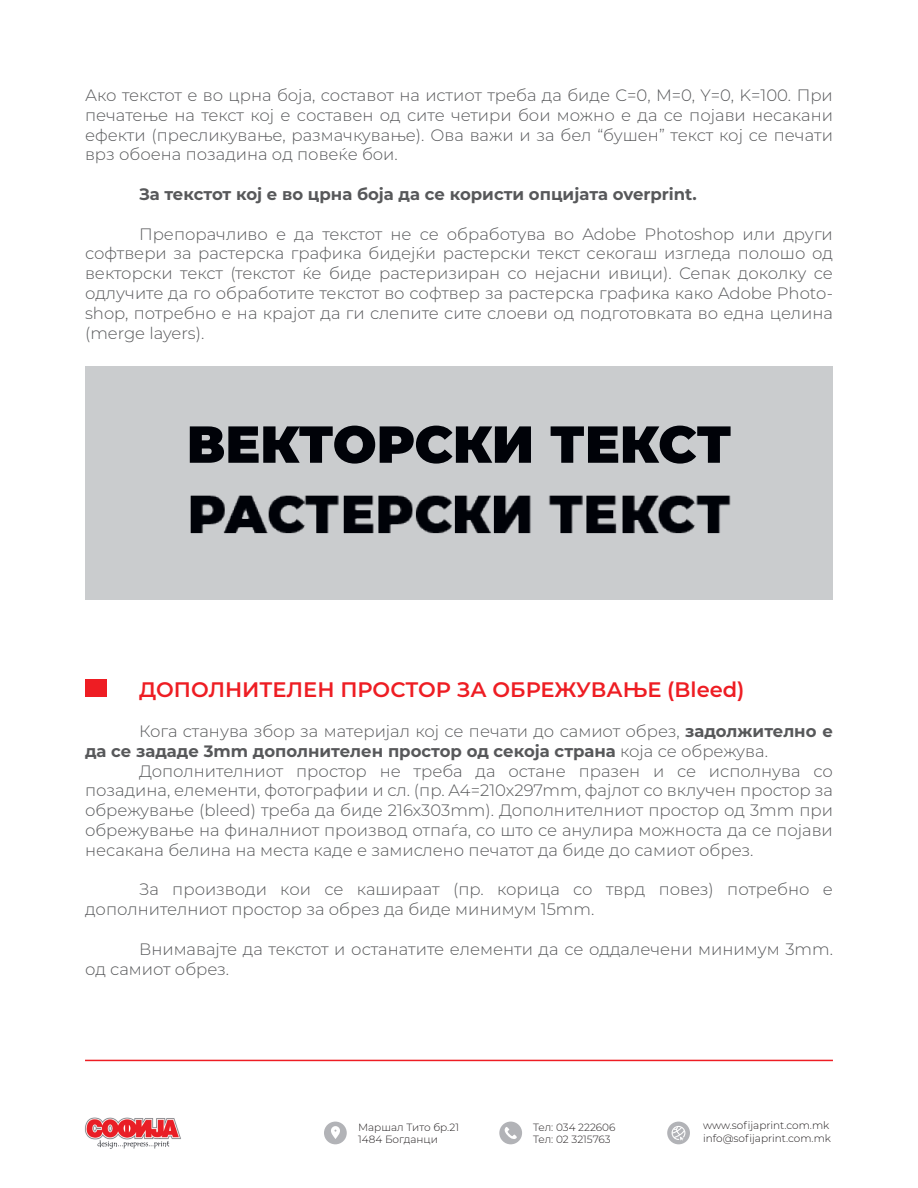
<style>
.page{position:relative;width:918px;height:1188px;background:#fff}
.page>*{position:absolute;margin:0;border:0;box-sizing:border-box;transform-origin:0 0}
.t1{font:900 51.9px "Montserrat";color:#000208}
.t2{font:600 21px "Montserrat";color:#ee1d23}
.t3{font:300 16.5px/19.8px "Montserrat";color:#57585a;text-align:justify}
.t4{font:700 16.5px "Montserrat";color:#57585a}
.t5{font:300 10.5px/12.6px "Montserrat";color:#231f20}
.s1{font-weight:700}
</style>
<div class="page">
<svg style="left:324px;top:1122px;width:23px;height:22px"></svg>
<svg style="left:499px;top:1122px;width:23px;height:22px"></svg>
<svg style="left:667px;top:1122px;width:23px;height:22px"></svg>
<img style="left:85px;top:1117px;width:96px;height:32px">
<hr style="left:85px;top:1060px;width:748px;height:1px;background:#ee1d23">
<div style="left:85px;top:366px;width:748px;height:234px;background:#caccce"></div>
<img style="left:190px;top:495px;width:541px;height:39px">
<div style="left:85px;top:679px;width:21px;height:18px;background:#ee1d23"></div>
<p class="t3" style="left:85px;top:85px;width:749px">Ако текстот е во црна боја, составот на истиот треба да биде C=0, M=0, Y=0, K=100. При печатење на текст кој е составен од сите четири бои можно е да се појави несакани ефекти (пресликување, размачкување). Ова важи и за бел “бушен” текст кој се печати врз обоена позадина од повеќе бои.</p>
<p class="t4" style="left:139px;top:182px;width:559px">За текстот кој е во црна боја да се користи опцијата overprint.</p>
<p class="t3" style="left:85px;top:223px;width:749px;text-indent:54px">Препорачливо е да текстот не се обработува во Adobe Photoshop или други софтвери за растерска графика бидејќи растерски текст секогаш изгледа полошо од векторски текст (текстот ќе биде растеризиран со нејасни ивици). Сепак доколку се одлучите да го обработите текстот во софтвер за растерска графика како Adobe Photo&shy;shop, потребно е на крајот да ги слепите сите слоеви од подготовката во една целина (merge layers).</p>
<h1 class="t1" style="left:187px;top:405px;width:546px">ВЕКТОРСКИ ТЕКСТ</h1>
<p class="t2" style="left:139px;top:675px;width:607px">ДОПОЛНИТЕЛЕН ПРОСТОР ЗА ОБРЕЖУВАЊЕ (Bleed)</p>
<p class="t3" style="left:85px;top:721px;width:749px;text-indent:54px">Кога станува збор за материјал кој се печати до самиот обрез, <span class="s1">задолжително е да се зададе 3mm дополнителен простор од секоја страна</span> која се обрежува.</p>
<p class="t3" style="left:85px;top:760px;width:749px;text-indent:54px">Дополнителниот простор не треба да остане празен и се исполнува со позадина, елементи, фотографии и сл. (пр. A4=210x297mm, фајлот со вклучен простор за обрежување (bleed) треба да биде 216х303mm). Дополнителниот простор од 3mm при обрежување на финалниот производ отпаѓа, со што се анулира можноста да се појави несакана белина на места каде е замислено печатот да биде до самиот обрез.</p>
<p class="t3" style="left:85px;top:879px;width:749px;text-indent:54px">За производи кои се кашираат (пр. корица со тврд повез) потребно е дополнителниот простор за обрез да биде минимум 15mm.</p>
<p class="t3" style="left:85px;top:938px;width:749px;text-indent:54px">Внимавајте да текстот и останатите елементи да се оддалечени минимум 3mm. од самиот обрез.</p>
<p class="t5" style="left:358px;top:1120px;width:102px">Маршал Тито бр.21<br>1484 Богданци</p>
<p class="t5" style="left:533px;top:1120px;width:84px">Teл: 034 222606<br>Teл: 02 3215763</p>
<p class="t5" style="left:703px;top:1119px;width:129px">www.sofijaprint.com.mk info@sofijaprint.com.mk</p>
</div>
